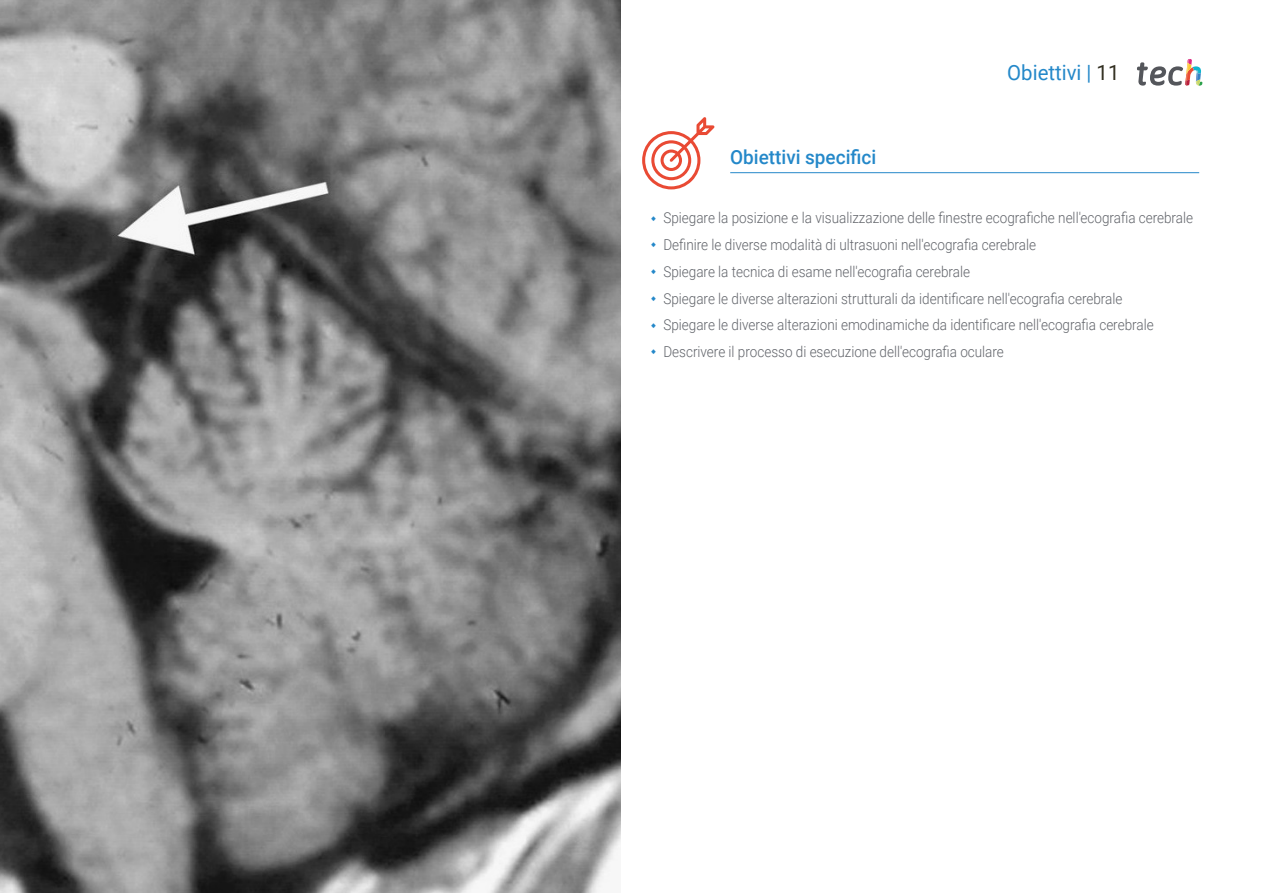
<style>
.page{position:relative;width:1263px;height:893px;background:#fff}
.page>*{position:absolute;margin:0;border:0;box-sizing:border-box;transform-origin:0 0}
.t1{font:21px "Roboto";color:#2488c9}
.t2{font:500 19.5px "Roboto";color:#2488c9}
.t3{font:300 15px/26.7px "Roboto";color:#61646a;scale:.9 1}
.s1{color:#312e20}
</style>
<div class="page">
<hr style="left:730px;top:172px;width:469px;height:1px;background:#2488c9">
<svg style="left:642px;top:117px;width:72px;height:72px"></svg>
<img style="left:0;top:0;width:621px;height:893px">
<svg style="left:1137px;top:59px;width:65px;height:27px"></svg>
<h2 class="t2" style="left:730px;top:144px;width:147px">Obiettivi specifici</h2>
<h1 class="t1" style="left:1007px;top:57px;width:114px">Obiettivi | <span class="s1">11</span></h1>
<p class="t3" style="left:663px;top:204px;width:590px">Spiegare la posizione e la visualizzazione delle finestre ecografiche nell'ecografia cerebrale Definire le diverse modalità di ultrasuoni nell'ecografia cerebrale<br>Spiegare la tecnica di esame nell'ecografia cerebrale<br>Spiegare le diverse alterazioni strutturali da identificare nell'ecografia cerebrale<br>Spiegare le diverse alterazioni emodinamiche da identificare nell'ecografia cerebrale Descrivere il processo di esecuzione dell'ecografia oculare</p>
</div>
